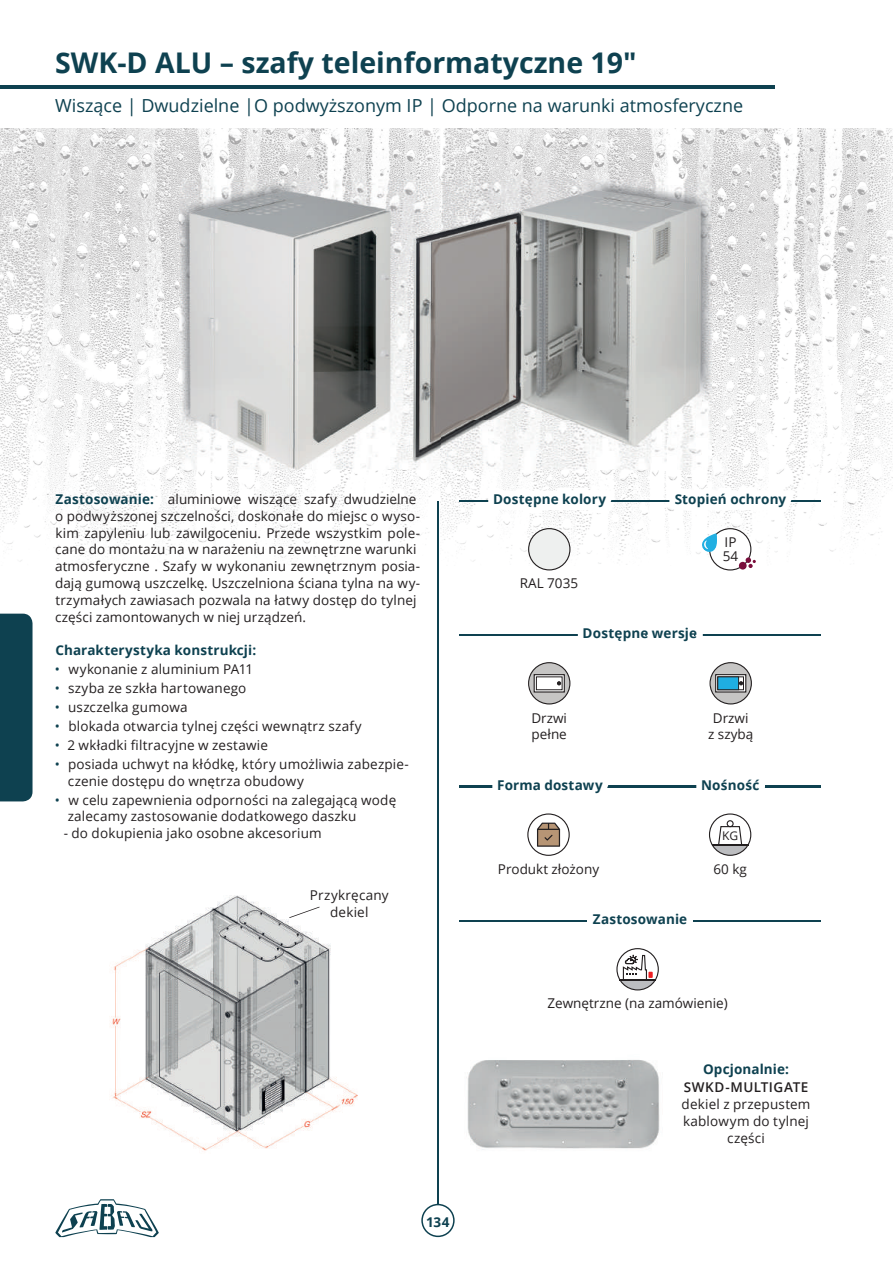
<style>
.page{position:relative;width:893px;height:1263px;background:#fff}
.page>*{position:absolute;margin:0;border:0;box-sizing:border-box;transform-origin:0 0}
.t1{font:700 28.5px "Open Sans";color:#0e4150}
.t2{font:18px "Open Sans";color:#0e4150}
.t3{font:13.5px/16.8px "Open Sans";letter-spacing:.01em;color:#231f20}
.t4{font:700 13.5px "Open Sans";letter-spacing:.01em;color:#0e4150}
.t5{font:13.5px/16.8px "Open Sans";color:#231f20}
.t6{font:600 13.5px "Open Sans";letter-spacing:.04em;color:#231f20}
.t7{font:12px "Open Sans";color:#231f20}
.s1{font-weight:700;color:#0e4150}
.s2{color:#0e4150}
</style>
<div class="page">
<img style="left:0;top:128px;width:195px;height:302px">
<img style="left:195px;top:128px;width:245px;height:51px">
<img style="left:0;top:430px;width:391px;height:135px">
<img style="left:391px;top:469px;width:300px;height:93px">
<img style="left:441px;top:128px;width:452px;height:100px">
<img style="left:691px;top:228px;width:202px;height:329px">
<img style="left:440px;top:469px;width:1px;height:93px">
<hr style="left:437px;top:501px;width:2px;height:703px;background:#0e4150">
<svg style="left:421px;top:1204px;width:34px;height:33px"></svg>
<hr style="left:459px;top:785px;width:362px;height:2px;background:#0e4150">
<hr style="left:459px;top:920px;width:362px;height:1px;background:#0e4150">
<hr style="left:459px;top:500px;width:362px;height:1px;background:#0e4150">
<hr style="left:459px;top:634px;width:362px;height:2px;background:#0e4150">
<svg style="left:488px;top:488px;width:127px;height:25px"></svg>
<svg style="left:669px;top:488px;width:126px;height:25px"></svg>
<svg style="left:620px;top:981px;width:35px;height:9px"></svg>
<div style="left:616px;top:948px;width:43px;height:42px;border:1px solid #231f20;border-radius:50%"></div>
<svg style="left:486px;top:527px;width:290px;height:454px"></svg>
<div style="left:718px;top:677px;width:21px;height:13px;background:#1faee2"></div>
<div style="left:717px;top:676px;width:22px;height:14px;border:1px solid #231f20"></div>
<hr style="left:0;top:85px;width:775px;height:3px;background:#0e4150">
<img style="left:110px;top:895px;width:248px;height:256px">
<svg style="left:289px;top:907px;width:31px;height:11px"></svg>
<img style="left:467px;top:1060px;width:193px;height:90px">
<svg style="left:55px;top:1199px;width:104px;height:38px"></svg>
<div style="left:0;top:614px;width:33px;height:187px;background:#0e4150"></div>
<img style="left:180px;top:179px;width:531px;height:290px">
<img style="left:440px;top:179px;width:1px;height:290px">
<h1 class="t1" style="left:55px;top:42px;width:583px">SWK-D ALU – szafy teleinformatyczne 19″</h1>
<h2 class="t2" style="left:55px;top:93px;width:689px">Wiszące | Dwudzielne |O podwyższonym IP | Odporne na warunki atmosferyczne</h2>
<p class="t3" style="left:55px;top:490px;width:366px"><span class="s1">Zastosowanie:</span> aluminiowe wiszące szafy dwudzielne o podwyższonej szczelności, doskonałe do miejsc o wyso&shy;kim zapyleniu lub zawilgoceniu. Przede wszystkim pole&shy;cane do montażu na w narażeniu na zewnętrzne warunki atmosferyczne . Szafy w wykonaniu zewnętrznym posia&shy;dają gumową uszczelkę. Uszczelniona ściana tylna na wy&shy;trzymałych zawiasach pozwala na łatwy dostęp do tylnej części zamontowanych w niej urządzeń.</p>
<p class="t4" style="left:55px;top:641px;width:202px">Charakterystyka konstrukcji:</p>
<p class="t3" style="left:55px;top:660px;width:200px"><span class="s2">•</span> wykonanie z aluminium PA11</p>
<p class="t3" style="left:55px;top:679px;width:193px"><span class="s2">•</span> szyba ze szkła hartowanego</p>
<p class="t3" style="left:55px;top:698px;width:134px"><span class="s2">•</span> uszczelka gumowa</p>
<p class="t3" style="left:55px;top:717px;width:308px"><span class="s2">•</span> blokada otwarcia tylnej części wewnątrz szafy</p>
<p class="t3" style="left:55px;top:736px;width:215px"><span class="s2">•</span> 2 wkładki filtracyjne w zestawie</p>
<p class="t3" style="left:68px;top:755px;width:342px;text-indent:-13px"><span class="s2">•</span> posiada uchwyt na kłódkę, który umożliwia zabezpie&shy;czenie dostępu do wnętrza obudowy</p>
<p class="t3" style="left:68px;top:791px;width:330px;text-indent:-13px"><span class="s2">•</span> w celu zapewnienia odporności na zalegającą wodę zalecamy zastosowanie dodatkowego daszku</p>
<p class="t3" style="left:64px;top:824px;width:259px">- do dokupienia jako osobne akcesorium</p>
<p class="t3" style="left:310px;top:886px;width:80px;text-align:center">Przykręcany dekiel</p>
<p class="t4" style="left:426px;top:1212px;width:25px">134</p>
<p class="t4" style="left:493px;top:490px;width:115px">Dostępne kolory</p>
<p class="t4" style="left:675px;top:490px;width:113px">Stopień ochrony</p>
<p class="t5" style="left:520px;top:575px;width:60px">RAL 7035</p>
<p class="t4" style="left:583px;top:624px;width:116px">Dostępne wersje</p>
<p class="t5" style="left:723px;top:535px;width:17px;line-height:13.5px">IP<br>54</p>
<p class="t5" style="left:531px;top:709px;width:37px">Drzwi pełne</p>
<p class="t5" style="left:708px;top:709px;width:47px;text-align:center">Drzwi z szybą</p>
<p class="t4" style="left:497px;top:775px;width:107px">Forma dostawy</p>
<p class="t4" style="left:701px;top:775px;width:60px">Nośność</p>
<p class="t7" style="left:722px;top:828px;width:18px">KG</p>
<p class="t5" style="left:498px;top:860px;width:103px">Produkt złożony</p>
<p class="t5" style="left:713px;top:860px;width:35px">60 kg</p>
<p class="t4" style="left:593px;top:910px;width:96px">Zastosowanie</p>
<p class="t5" style="left:547px;top:995px;width:182px">Zewnętrzne (na zamówienie)</p>
<p class="t4" style="left:703px;top:1060px;width:88px">Opcjonalnie:</p>
<p class="t6" style="left:684px;top:1078px;width:126px">SWKD-MULTIGATE</p>
<p class="t3" style="left:682px;top:1095px;width:130px;text-align:center">dekiel z przepustem kablowym do tylnej części</p>
</div>
